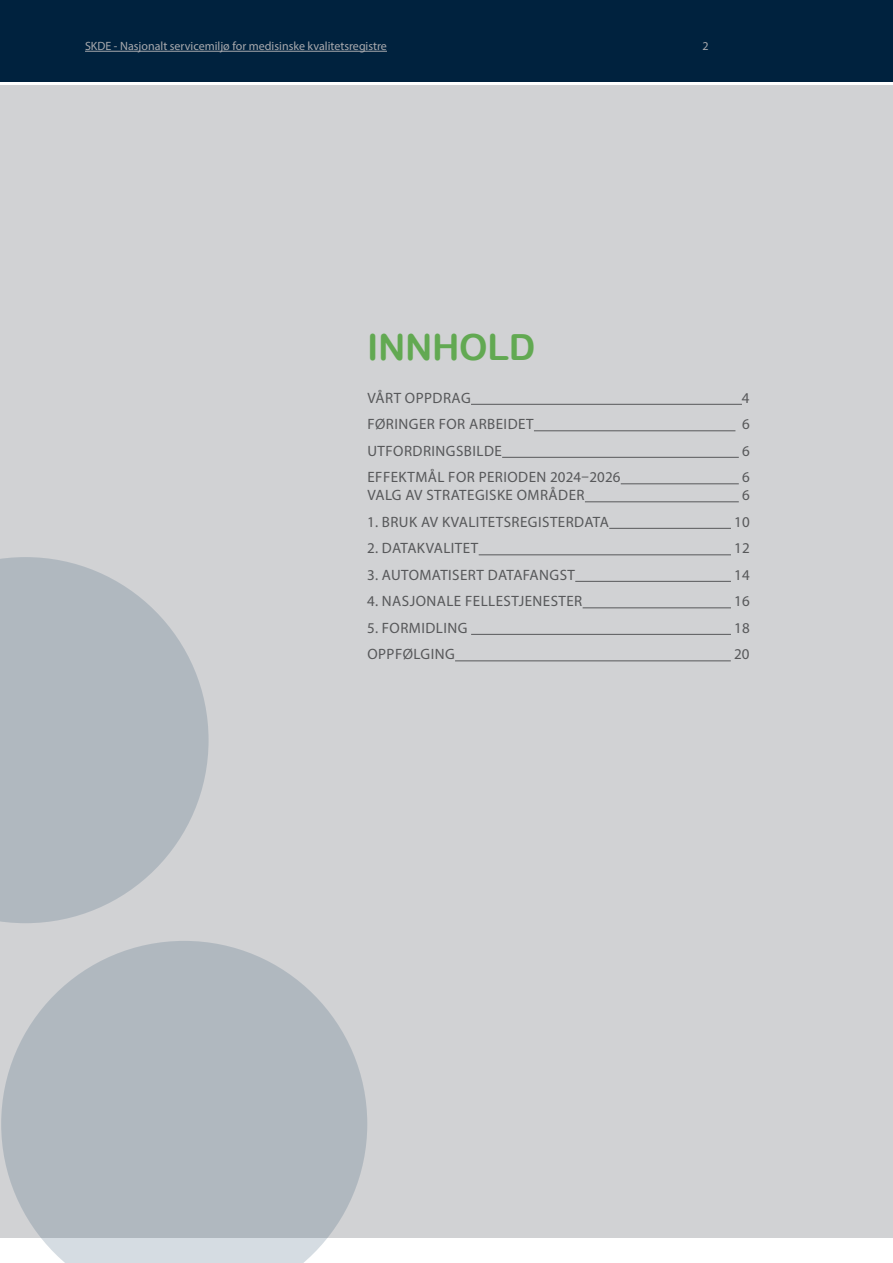
<style>
.page{position:relative;width:893px;height:1263px;background:#fff}
.page>*{position:absolute;margin:0;border:0;box-sizing:border-box;transform-origin:0 0}
.NSM_Brødtekst_uten_innrykk{font:36px "Arial Rounded MT Bold";letter-spacing:-.01em;color:#62a952}
.NSM_fakta_tittel{font:15px "Myriad Pro";letter-spacing:.03em;color:#57585a}
.t1{font:12px "Myriad Pro";color:#a8a9ad}
</style>
<div class="page">
<div style="left:0;top:0;width:893px;height:82px;background:#00223e"></div>
<hr style="left:85px;top:51px;width:302px;height:1px;background:#a8a9ad">
<div style="left:0;top:85px;width:893px;height:1152px;background:#d1d2d4"></div>
<hr style="left:471px;top:404px;width:271px;height:1px;background:#57585a">
<hr style="left:534px;top:430px;width:201px;height:1px;background:#57585a">
<hr style="left:502px;top:457px;width:237px;height:1px;background:#57585a">
<hr style="left:621px;top:483px;width:118px;height:1px;background:#57585a">
<hr style="left:585px;top:501px;width:154px;height:1px;background:#57585a">
<hr style="left:609px;top:528px;width:122px;height:1px;background:#57585a">
<hr style="left:479px;top:554px;width:252px;height:1px;background:#57585a">
<hr style="left:575px;top:581px;width:156px;height:1px;background:#57585a">
<hr style="left:583px;top:607px;width:148px;height:1px;background:#57585a">
<hr style="left:471px;top:634px;width:260px;height:1px;background:#57585a">
<hr style="left:455px;top:660px;width:276px;height:1px;background:#57585a">
<svg style="left:1px;top:941px;width:366px;height:322px;fill:#b0b8bf"></svg>
<svg style="left:0;top:557px;width:209px;height:366px;fill:#b0b8bf"></svg>
<p class="t1" style="left:85px;top:39px;width:303px">SKDE - Nasjonalt servicemiljø for medisinske kvalitetsregistre</p>
<p class="t1" style="left:703px;top:39px;width:8px">2</p>
<p class="NSM_Brødtekst_uten_innrykk" style="left:367px;top:325px;width:170px">INNHOLD</p>
<p class="NSM_fakta_tittel" style="left:367px;top:388px;width:105px">VÅRT OPPDRAG</p>
<p class="NSM_fakta_tittel" style="left:742px;top:388px;width:9px">4</p>
<p class="NSM_fakta_tittel" style="left:367px;top:415px;width:168px">FØRINGER FOR ARBEIDET</p>
<p class="NSM_fakta_tittel" style="left:742px;top:415px;width:9px">6</p>
<p class="NSM_fakta_tittel" style="left:367px;top:441px;width:136px">UTFORDRINGSBILDE</p>
<p class="NSM_fakta_tittel" style="left:742px;top:441px;width:9px">6</p>
<p class="NSM_fakta_tittel" style="left:367px;top:468px;width:255px">EFFEKTMÅL FOR PERIODEN 2024–2026</p>
<p class="NSM_fakta_tittel" style="left:742px;top:468px;width:9px">6</p>
<p class="NSM_fakta_tittel" style="left:367px;top:486px;width:219px">VALG AV STRATEGISKE OMRÅDER</p>
<p class="NSM_fakta_tittel" style="left:742px;top:486px;width:9px">6</p>
<p class="NSM_fakta_tittel" style="left:367px;top:512px;width:243px">1. BRUK AV KVALITETSREGISTERDATA</p>
<p class="NSM_fakta_tittel" style="left:734px;top:512px;width:17px">10</p>
<p class="NSM_fakta_tittel" style="left:367px;top:539px;width:113px">2. DATAKVALITET</p>
<p class="NSM_fakta_tittel" style="left:734px;top:539px;width:17px">12</p>
<p class="NSM_fakta_tittel" style="left:367px;top:565px;width:209px">3. AUTOMATISERT DATAFANGST</p>
<p class="NSM_fakta_tittel" style="left:734px;top:565px;width:17px">14</p>
<p class="NSM_fakta_tittel" style="left:367px;top:592px;width:217px">4. NASJONALE FELLESTJENESTER</p>
<p class="NSM_fakta_tittel" style="left:734px;top:592px;width:17px">16</p>
<p class="NSM_fakta_tittel" style="left:367px;top:619px;width:102px">5. FORMIDLING</p>
<p class="NSM_fakta_tittel" style="left:734px;top:619px;width:17px">18</p>
<p class="NSM_fakta_tittel" style="left:367px;top:645px;width:89px">OPPFØLGING</p>
<p class="NSM_fakta_tittel" style="left:734px;top:645px;width:17px">20</p>
</div>
